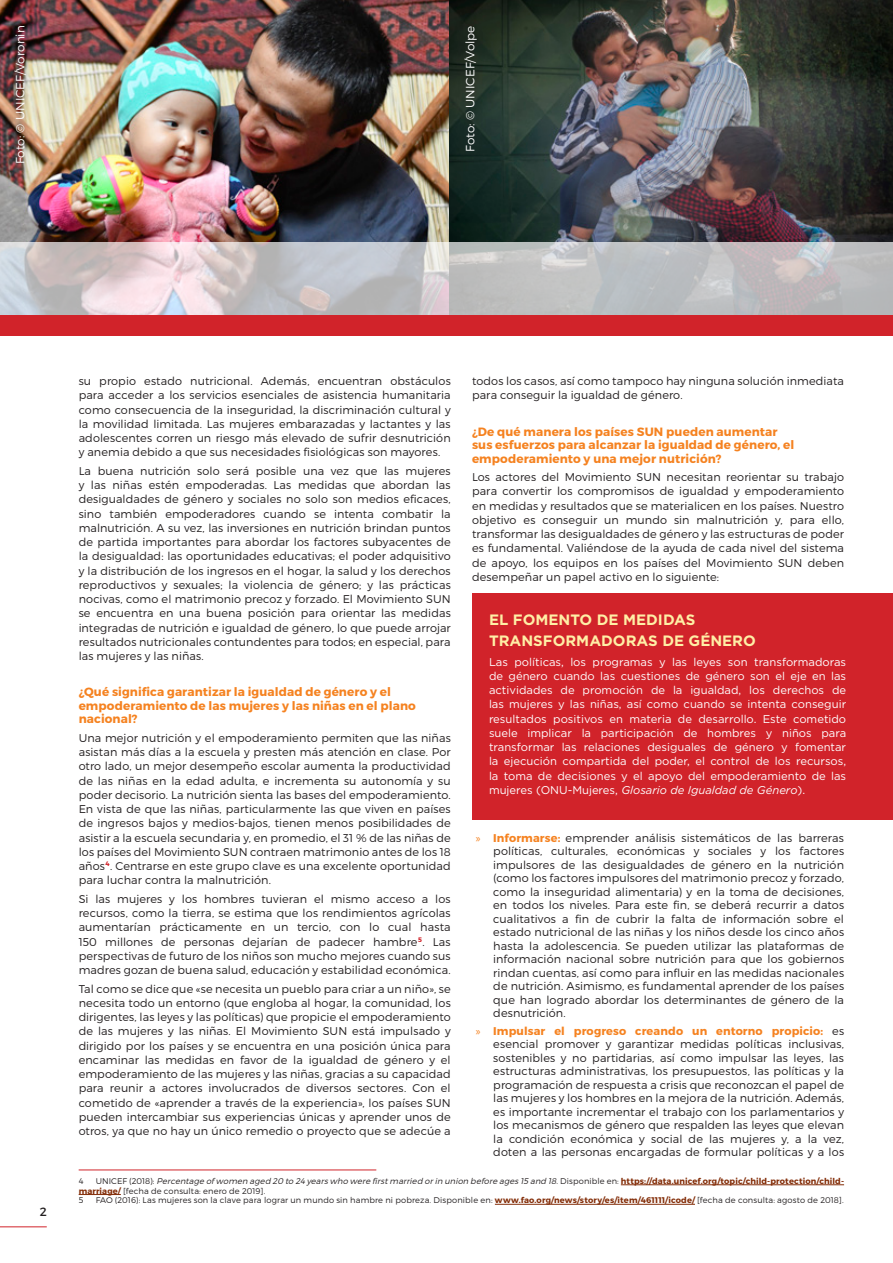
<style>
.page{position:relative;width:893px;height:1263px;background:#fff}
.page>*{position:absolute;margin:0;border:0;box-sizing:border-box;transform-origin:0 0}
.orange_title{font:700 15px/21px "Gotham";color:#ffefa6}
.Head_2{font:700 12px/13.5px "Montserrat";letter-spacing:.01em;color:#f58220}
.t1{font:300 12px "Montserrat";color:#fff}
.t2{font:12px "Montserrat";color:#231f20}
.Body{font:300 11.25px/14.2px "Montserrat";letter-spacing:.01em;color:#231f20;text-align:justify}
.body_bullets_white{font:11.25px/14.2px "Gotham";color:#fff;text-align:justify}
.Footnote{font:italic 300 8.25px/9.8px "Montserrat";color:#231f20}
.Footnote-2{font:300 8.25px "Montserrat";letter-spacing:.015em;color:#231f20}
.s1{font-style:italic}
.s2{font-family:"Myriad Pro";font-weight:400;color:#f58220}
.s3{font-weight:700;color:#f58220}
.s4{font-style:normal}
.s5{font-weight:700;font-style:normal;color:#832d08}
.s6{font-weight:700;color:#832d08}
</style>
<div class="page">
<img style="left:0;top:0;width:893px;height:242px">
<svg style="left:0;top:242px;width:893px;height:74px;background:#c6c1c4"></svg>
<div style="left:0;top:316px;width:893px;height:20px;background:#d1232a"></div>
<div style="left:7px;top:18px;width:27px;height:154px;background:#231f20;opacity:.75"></div>
<div style="left:457px;top:18px;width:27px;height:142px;background:#231f20;opacity:.75"></div>
<hr style="left:79px;top:1169px;width:297px;height:1px;background:#d1232a">
<hr style="left:621px;top:1184px;width:223px;height:1px;background:#832d08">
<hr style="left:79px;top:1194px;width:42px;height:1px;background:#832d08">
<hr style="left:495px;top:1204px;width:200px;height:1px;background:#832d08">
<hr style="left:0;top:1226px;width:47px;height:1px;background:#d1232a">
<div style="left:472px;top:593px;width:421px;height:226px;background:#d1232a"></div>
<p class="t1" style="left:13px;top:164px;width:140px;rotate:-90deg">Foto: © UNICEF/Voronin</p>
<p class="t1" style="left:463px;top:152px;width:128px;rotate:-90deg">Foto: © UNICEF/Volpe</p>
<p class="Body" style="left:79px;top:374px;width:374px">su propio estado nutricional. Además, encuentran obstáculos para acceder a los servicios esenciales de asistencia humanitaria como consecuencia de la inseguridad, la discriminación cultural y la movilidad limitada. Las mujeres embarazadas y lactantes y las adolescentes corren un riesgo más elevado de sufrir desnutrición y anemia debido a que sus necesidades fisiológicas son mayores.</p>
<p class="Body" style="left:79px;top:464px;width:374px">La buena nutrición solo será posible una vez que las mujeres y las niñas estén empoderadas. Las medidas que abordan las desigualdades de género y sociales no solo son medios eficaces, sino también empoderadores cuando se intenta combatir la malnutrición. A su vez, las inversiones en nutrición brindan puntos de partida importantes para abordar los factores subyacentes de la desigualdad: las oportunidades educativas; el poder adquisitivo y la distribución de los ingresos en el hogar, la salud y los derechos reproductivos y sexuales; la violencia de género; y las prácticas nocivas, como el matrimonio precoz y forzado. El Movimiento SUN se encuentra en una buena posición para orientar las medidas integradas de nutrición e igualdad de género, lo que puede arrojar resultados nutricionales contundentes para todos; en especial, para las mujeres y las niñas.</p>
<p class="Head_2" style="left:79px;top:685px;width:339px">¿Qué significa garantizar la igualdad de género y el empoderamiento de las mujeres y las niñas en el plano nacional?</p>
<p class="Body" style="left:79px;top:731px;width:374px">Una mejor nutrición y el empoderamiento permiten que las niñas asistan más días a la escuela y presten más atención en clase. Por otro lado, un mejor desempeño escolar aumenta la productividad de las niñas en la edad adulta, e incrementa su autonomía y su poder decisorio. La nutrición sienta las bases del empoderamiento.<br>En vista de que las niñas, particularmente las que viven en países de ingresos bajos y medios-bajos, tienen menos posibilidades de asistir a la escuela secundaria y, en promedio, el 31 % de las niñas de los países del Movimiento SUN contraen matrimonio antes de los 18 años<sup>4</sup>. Centrarse en este grupo clave es una excelente oportunidad para luchar contra la malnutrición.</p>
<p class="Body" style="left:79px;top:892px;width:374px">Si las mujeres y los hombres tuvieran el mismo acceso a los recursos, como la tierra, se estima que los rendimientos agrícolas aumentarían prácticamente en un tercio, con lo cual hasta 150 millones de personas dejarían de padecer hambre<sup>5</sup>. Las perspectivas de futuro de los niños son mucho mejores cuando sus madres gozan de buena salud, educación y estabilidad económica.</p>
<p class="Body" style="left:79px;top:981px;width:374px">Tal como se dice que «se necesita un pueblo para criar a un niño», se necesita todo un entorno (que engloba al hogar, la comunidad, los dirigentes, las leyes y las políticas) que propicie el empoderamiento de las mujeres y las niñas. El Movimiento SUN está impulsado y dirigido por los países y se encuentra en una posición única para encaminar las medidas en favor de la igualdad de género y el empoderamiento de las mujeres y las niñas, gracias a su capacidad para reunir a actores involucrados de diversos sectores. Con el cometido de «aprender a través de la experiencia», los países SUN pueden intercambiar sus experiencias únicas y aprender unos de otros, ya que no hay un único remedio o proyecto que se adecúe a</p>
<p class="Body" style="left:472px;top:374px;width:374px">todos los casos, así como tampoco hay ninguna solución inmediata para conseguir la igualdad de género.</p>
<p class="Head_2" style="left:472px;top:425px;width:324px">¿De qué manera los países SUN pueden aumentar sus esfuerzos para alcanzar la igualdad de género, el empoderamiento y una mejor nutrición?</p>
<p class="Body" style="left:472px;top:470px;width:374px">Los actores del Movimiento SUN necesitan reorientar su trabajo para convertir los compromisos de igualdad y empoderamiento en medidas y resultados que se materialicen en los países. Nuestro objetivo es conseguir un mundo sin malnutrición y, para ello, transformar las desigualdades de género y las estructuras de poder es fundamental. Valiéndose de la ayuda de cada nivel del sistema de apoyo, los equipos en los países del Movimiento SUN deben desempeñar un papel activo en lo siguiente:</p>
<p class="orange_title" style="left:489px;top:609px;width:268px">EL FOMENTO DE MEDIDAS<br>TRANSFORMADORAS DE GÉNERO</p>
<p class="body_bullets_white" style="left:489px;top:654px;width:359px">Las políticas, los programas y las leyes son transformadoras de género cuando las cuestiones de género son el eje en las actividades de promoción de la igualdad, los derechos de las mujeres y las niñas, así como cuando se intenta conseguir resultados positivos en materia de desarrollo. Este cometido suele implicar la participación de hombres y niños para transformar las relaciones desiguales de género y fomentar la ejecución compartida del poder, el control de los recursos, la toma de decisiones y el apoyo del empoderamiento de las mujeres (ONU-Mujeres, <span class="s1">Glosario de Igualdad de Género</span>).</p>
<p class="Body" style="left:493px;top:831px;width:352px;line-height:13.5px;text-indent:-17px"><span class="s2">»</span> <span class="s3">Informarse:</span> emprender análisis sistemáticos de las barreras políticas, culturales, económicas y sociales y los factores impulsores de las desigualdades de género en la nutrición (como los factores impulsores del matrimonio precoz y forzado, como la inseguridad alimentaria) y en la toma de decisiones, en todos los niveles. Para este fin, se deberá recurrir a datos cualitativos a fin de cubrir la falta de información sobre el estado nutricional de las niñas y los niños desde los cinco años hasta la adolescencia. Se pueden utilizar las plataformas de información nacional sobre nutrición para que los gobiernos rindan cuentas, así como para influir en las medidas nacionales de nutrición. Asimismo, es fundamental aprender de los países que han logrado abordar los determinantes de género de la desnutrición.</p>
<p class="Body" style="left:493px;top:1024px;width:352px;line-height:13.5px;text-indent:-17px"><span class="s2">»</span> <span class="s3">Impulsar el progreso creando un entorno propicio:</span> es esencial promover y garantizar medidas políticas inclusivas, sostenibles y no partidarias, así como impulsar las leyes, las estructuras administrativas, los presupuestos, las políticas y la programación de respuesta a crisis que reconozcan el papel de las mujeres y los hombres en la mejora de la nutrición. Además, es importante incrementar el trabajo con los parlamentarios y los mecanismos de género que respalden las leyes que elevan la condición económica y social de las mujeres y, a la vez, doten a las personas encargadas de formular políticas y a los</p>
<p class="t2" style="left:40px;top:1204px;width:9px">2</p>
<p class="Footnote" style="left:79px;top:1176px;width:767px;text-indent:17px"><span class="s4">UNICEF (2018):</span> Percentage of women aged 20 to 24 yearswho were firstmarried orin union before ages15 and 18<span class="s4">. Disponible en:</span> <span class="s5">https://data.unicef.org/topic/child-protection/child&shy;marriage/</span> <span class="s4">[fecha de consulta: enero de 2019].</span></p>
<p class="Footnote-2" style="left:79px;top:1195px;width:6px">5</p>
<p class="Footnote-2" style="left:96px;top:1195px;width:749px">FAO (2016): Las mujeres son la clave para lograr un mundo sin hambre ni pobreza. Disponible en: <span class="s6">www.fao.org/news/story/es/item/461111/icode/</span> [fecha de consulta: agosto de 2018].</p>
<p class="Footnote-2" style="left:79px;top:1176px;width:6px">4</p>
</div>
